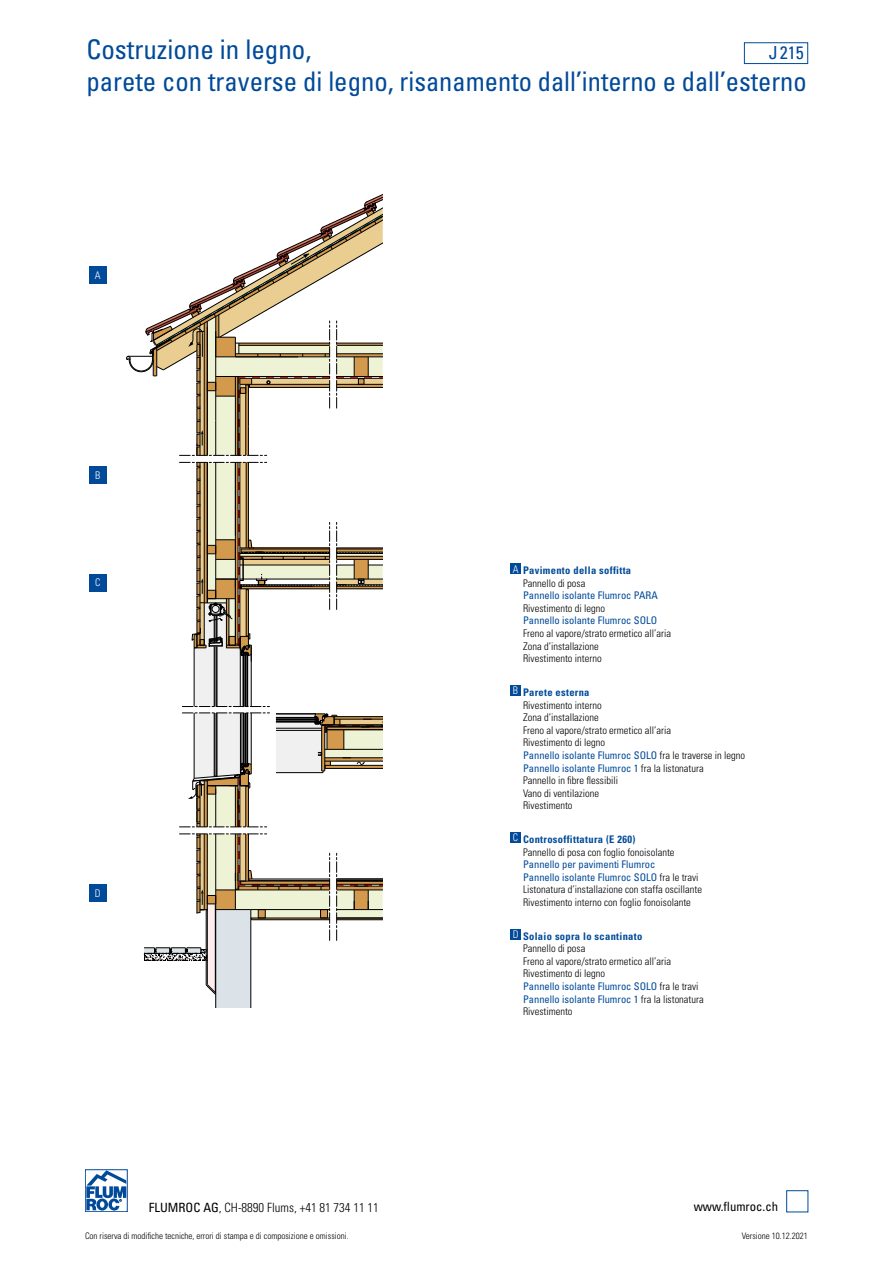
<style>
.page{position:relative;width:893px;height:1263px;background:#fff}
.page>*{position:absolute;margin:0;border:0;box-sizing:border-box;transform-origin:0 0}
.t1{font:condensed 27px/31.5px "Univers LT Std";color:#004a99}
.t2{font:condensed 18px "Univers LT Std";color:#004a99}
.t3{font:300 condensed 12.75px "Univers LT Std";color:#000}
.t4{font:condensed 12.75px "Univers LT Std";color:#000}
.t5{font:300 condensed 10.5px/12.6px "Univers LT Std";color:#000}
.t6{font:condensed 10.5px "Univers LT Std";color:#004a99}
.t7{font:700 condensed 10.5px/12.6px "Univers LT Std";letter-spacing:.03em;color:#004a99}
.t8{font:300 condensed 10.5px "Univers LT Std";color:#fff}
.t9{font:300 condensed 9px "Univers LT Std";color:#000}
.s1{font-weight:300;color:#fff}
.s2{font-weight:300;color:#000}
.s3{color:#fff}
.s4{font-weight:700;color:#004a99}
.s5{font-weight:400;color:#004a99}
.s6{font-weight:400}
</style>
<div class="page">
<div style="left:744px;top:43px;width:64px;height:21px;border:1px solid #004a99"></div>
<div style="left:85px;top:1169px;width:43px;height:43px;border:1px solid #004a99"></div>
<svg style="left:86px;top:1170px;width:40px;height:40px"></svg>
<div style="left:786px;top:1190px;width:22px;height:22px;border:1px solid #004a99"></div>
<div style="left:216px;top:909px;width:35px;height:99px;background:#dce3e8"></div>
<hr style="left:251px;top:909px;width:1px;height:99px;background:#000">
<hr style="left:215px;top:834px;width:1px;height:174px;background:#000">
<svg style="left:180px;top:462px;width:203px;height:366px"></svg>
<svg style="left:126px;top:194px;width:257px;height:262px"></svg>
<svg style="left:144px;top:834px;width:239px;height:161px"></svg>
<div style="left:89px;top:266px;width:17px;height:17px;background:#004a99"></div>
<div style="left:89px;top:574px;width:17px;height:17px;background:#004a99"></div>
<div style="left:89px;top:466px;width:17px;height:17px;background:#004a99"></div>
<div style="left:89px;top:884px;width:17px;height:17px;background:#004a99"></div>
<div style="left:510px;top:563px;width:11px;height:11px;background:#004a99"></div>
<div style="left:510px;top:685px;width:11px;height:11px;background:#004a99"></div>
<div style="left:510px;top:832px;width:11px;height:11px;background:#004a99"></div>
<div style="left:510px;top:929px;width:11px;height:10px;background:#004a99"></div>
<h1 class="t1" style="left:86px;top:33px;width:722px">Costruzione in legno,<br>parete con traverse di legno, risanamento dall’interno e dall’esterno</h1>
<h2 class="t2" style="left:769px;top:41px;width:37px">J215</h2>
<p class="t8" style="left:95px;top:269px;width:7px">A</p>
<p class="t8" style="left:95px;top:469px;width:7px">B</p>
<p class="t8" style="left:95px;top:576px;width:7px">C</p>
<p class="t8" style="left:95px;top:887px;width:7px">D</p>
<p class="t7" style="left:523px;top:564px;width:110px;text-indent:-10px"><span class="s1">A</span> Pavimento della soffitta<br><span class="s2">Pannello di posa</span></p>
<p class="t6" style="left:523px;top:589px;width:136px">Pannello isolante Flumroc PARA</p>
<p class="t5" style="left:523px;top:602px;width:84px">Rivestimento di legno</p>
<p class="t6" style="left:523px;top:614px;width:136px">Pannello isolante Flumroc SOLO</p>
<p class="t5" style="left:523px;top:627px;width:150px">Freno al vapore/strato ermetico all’aria<br>Zona d’installazione<br>Rivestimento interno</p>
<p class="t5" style="left:523px;top:686px;width:224px;text-indent:-10px"><span class="s3">B</span> <span class="s4">Parete esterna<br></span>Rivestimento interno<br>Zona d’installazione<br>Freno al vapore/strato ermetico all’aria<br>Rivestimento di legno<br><span class="s5">Pannello isolante Flumroc SOLO</span> fra le traverse in legno<br><span class="s5">Pannello isolante Flumroc 1</span> fra la listonatura<br>Pannello in fibre flessibili<br>Vano di ventilazione<br>Rivestimento</p>
<p class="t5" style="left:523px;top:833px;width:153px;text-indent:-10px"><span class="s3">C</span> <span class="s4">Controsoffittatura (E 260)<br></span>Pannello di posa con foglio fonoisolante</p>
<p class="t5" style="left:523px;top:858px;width:180px"><span class="s5">Pannello per pavimenti Flumroc<br>Pannello isolante Flumroc SOLO</span> fra le travi Listonatura d’installazione con staffa oscillante Rivestimento interno con foglio fonoisolante</p>
<p class="t5" style="left:523px;top:929px;width:182px;text-indent:-10px"><span class="s3">D</span> <span class="s4">Solaio sopra lo scantinato<br></span>Pannello di posa<br>Freno al vapore/strato ermetico all’aria<br>Rivestimento di legno<br><span class="s5">Pannello isolante Flumroc SOLO</span> fra le travi<br><span class="s5">Pannello isolante Flumroc 1</span> fra la listonatura<br>Rivestimento</p>
<p class="t3" style="left:149px;top:1200px;width:232px"><span class="s6">FLUMROC AG</span>, CH-8890 Flums, +41 81 734 11 11</p>
<p class="t4" style="left:694px;top:1198px;width:86px">www.flumroc.ch</p>
<p class="t9" style="left:85px;top:1230px;width:265px">Con riserva di modifiche tecniche, errori di stampa e di composizione e omissioni.</p>
<p class="t9" style="left:742px;top:1230px;width:68px">Versione 10.12.2021</p>
</div>
